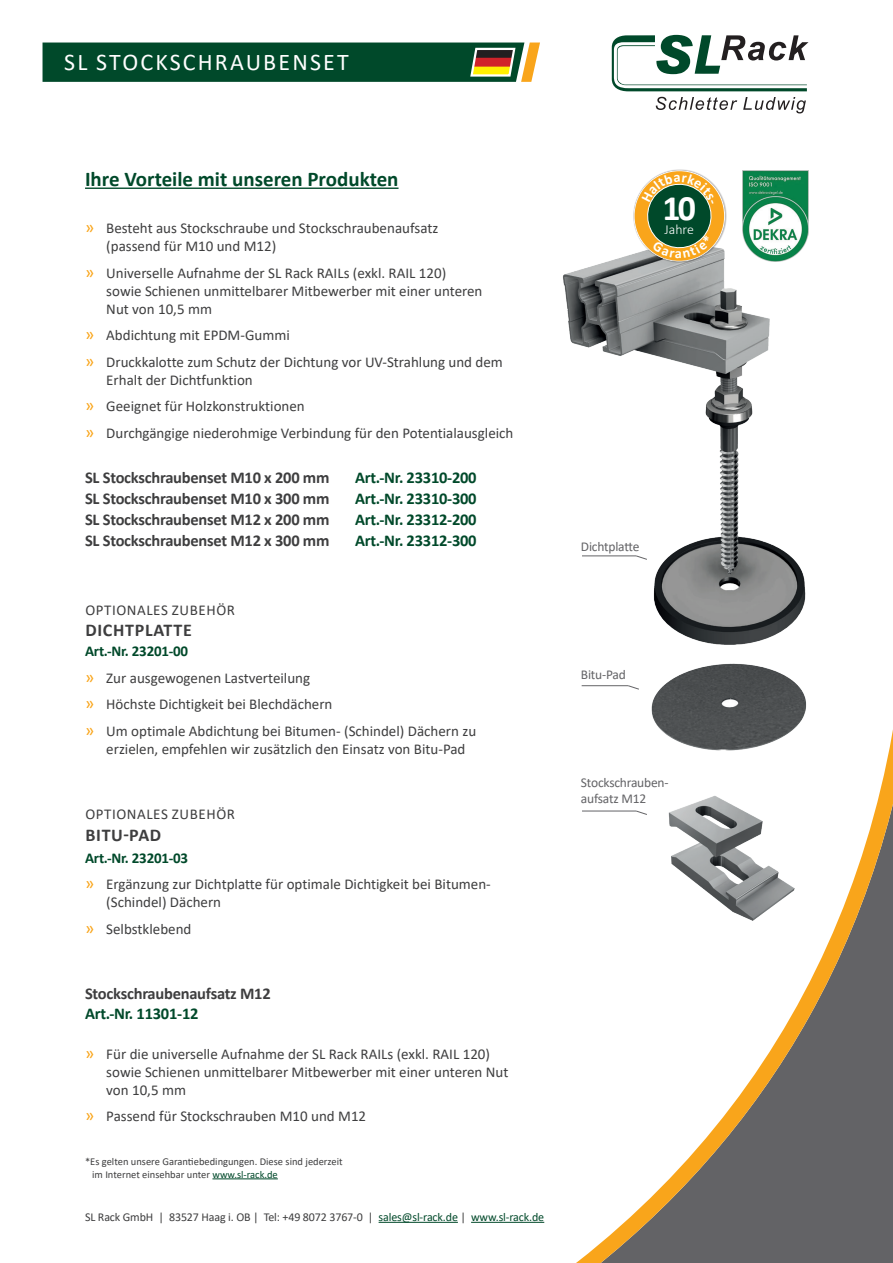
<style>
.page{position:relative;width:893px;height:1263px;background:#fff}
.page>*{position:absolute;margin:0;border:0;box-sizing:border-box;transform-origin:0 0}
.t1{font:700 35.85px "Calibri";color:#fff}
.t2{font:24px "Calibri";letter-spacing:.09em;color:#fff}
.t3{font:700 21px "Calibri";color:#00492a}
.t4{font:700 18px "Calibri";letter-spacing:.04em;color:#3e3e3f}
.t5{font:700 16.5px "Calibri";letter-spacing:-.015em;color:#3e3e3f}
.t6{font:700 16.5px "Calibri";letter-spacing:-.015em;color:#00492a}
.t7{font:15px/26.5px "Calibri";color:#3e3e3f}
.t8{font:15px "Calibri";letter-spacing:.04em;color:#3e3e3f}
.t9{font:300 13.8px "Calibri";color:#fff}
.t10{font:13.5px/16.2px "Calibri";letter-spacing:-.015em;color:#636366}
.t11{font:12px "Calibri";letter-spacing:-.01em;color:#3e3e3f}
.t12{font:10.5px/12.6px "Calibri";color:#3e3e3f}
.s1{font-size:18px;color:#f9a51b}
.s2{font-weight:700;color:#00492a}
.s3{color:#00492a}
</style>
<div class="page">
<hr style="left:379px;top:1222px;width:79px;height:1px;background:#00492a">
<hr style="left:471px;top:1222px;width:73px;height:1px;background:#00492a">
<svg style="left:576px;top:685px;width:317px;height:578px"></svg>
<svg style="left:656px;top:97px;width:81px;height:13px"></svg>
<svg style="left:743px;top:97px;width:63px;height:16px"></svg>
<svg style="left:612px;top:35px;width:196px;height:56px"></svg>
<svg style="left:43px;top:43px;width:497px;height:39px;background:#165230"></svg>
<hr style="left:85px;top:188px;width:314px;height:1px;background:#00492a">
<hr style="left:582px;top:685px;width:46px;height:1px;background:#636366">
<svg style="left:628px;top:685px;width:11px;height:4px"></svg>
<hr style="left:582px;top:811px;width:54px;height:1px;background:#636366">
<svg style="left:636px;top:811px;width:11px;height:4px"></svg>
<hr style="left:212px;top:1178px;width:66px;height:1px;background:#00492a">
<img style="left:563px;top:216px;width:243px;height:429px">
<img style="left:647px;top:663px;width:170px;height:98px">
<img style="left:668px;top:794px;width:128px;height:129px">
<div style="left:632px;top:169px;width:94px;height:94px;background:#231f20;opacity:.3"></div>
<img style="left:743px;top:170px;width:65px;height:92px">
<svg style="left:641px;top:173px;width:73px;height:85px;background:#7b7f3b"></svg>
<h2 class="t2" style="left:64px;top:45px;width:286px">SL STOCKSCHRAUBENSET</h2>
<h3 class="t3" style="left:85px;top:164px;width:315px">Ihre Vorteile mit unseren Produkten</h3>
<p class="t7" style="left:106px;top:219px;width:333px;line-height:18px;text-indent:-21px"><span class="s1">»</span> Besteht aus Stockschraube und Stockschraubenaufsatz (passend für M10 und M12)</p>
<p class="t7" style="left:106px;top:263px;width:378px;line-height:18px;text-indent:-21px"><span class="s1">»</span> Universelle Aufnahme der SL Rack RAILs (exkl. RAIL 120) sowie Schienen unmittelbarer Mitbewerber mit einer unteren<br>Nut von 10,5 mm</p>
<p class="t7" style="left:85px;top:322px;width:419px"><span class="s1">»</span> Abdichtung mit EPDM-Gummi<br><span class="s1">»</span> Druckkalotte zum Schutz der Dichtung vor UV-Strahlung und dem</p>
<p class="t7" style="left:85px;top:366px;width:430px;text-indent:21px">Erhalt der Dichtfunktion<br><span class="s1">»</span> Geeignet für Holzkonstruktionen<br><span class="s1">»</span> Durchgängige niederohmige Verbindung für den Potentialausgleich</p>
<p class="t5" style="left:85px;top:466px;width:246px">SL Stockschraubenset M10 x 200 mm</p>
<p class="t6" style="left:355px;top:466px;width:123px">Art.-Nr. 23310-200</p>
<p class="t5" style="left:85px;top:487px;width:246px">SL Stockschraubenset M10 x 300 mm</p>
<p class="t6" style="left:355px;top:487px;width:123px">Art.-Nr. 23310-300</p>
<p class="t5" style="left:85px;top:508px;width:246px">SL Stockschraubenset M12 x 200 mm</p>
<p class="t6" style="left:355px;top:508px;width:123px">Art.-Nr. 23312-200</p>
<p class="t5" style="left:85px;top:529px;width:246px">SL Stockschraubenset M12 x 300 mm</p>
<p class="t6" style="left:355px;top:529px;width:123px">Art.-Nr. 23312-300</p>
<p class="t8" style="left:85px;top:599px;width:151px">OPTIONALES ZUBEHÖR</p>
<p class="t4" style="left:85px;top:618px;width:108px">DICHTPLATTE</p>
<p class="t7" style="left:85px;top:638px;width:393px"><span class="s2">Art.-Nr. 23201-00<br></span><span class="s1">»</span> Zur ausgewogenen Lastverteilung<br><span class="s1">»</span> Höchste Dichtigkeit bei Blechdächern<br><span class="s1">»</span> Um optimale Abdichtung bei Bitumen- (Schindel) Dächern zu</p>
<p class="t7" style="left:106px;top:735px;width:361px">erzielen, empfehlen wir zusätzlich den Einsatz von Bitu-Pad</p>
<p class="t8" style="left:85px;top:804px;width:151px">OPTIONALES ZUBEHÖR</p>
<p class="t4" style="left:85px;top:822px;width:77px">BITU-PAD</p>
<p class="t7" style="left:85px;top:844px;width:407px"><span class="s2">Art.-Nr. 23201-03<br></span><span class="s1">»</span> Ergänzung zur Dichtplatte für optimale Dichtigkeit bei Bitumen-</p>
<p class="t7" style="left:85px;top:888px;width:138px;text-indent:21px">(Schindel) Dächern <span class="s1">»</span> Selbstklebend</p>
<p class="t5" style="left:85px;top:982px;width:187px">Stockschraubenaufsatz M12</p>
<p class="t6" style="left:85px;top:1002px;width:115px">Art.-Nr. 11301-12</p>
<p class="t7" style="left:106px;top:1044px;width:404px;line-height:18px;text-indent:-21px"><span class="s1">»</span> Für die universelle Aufnahme der SL Rack RAILs (exkl. RAIL 120) sowie Schienen unmittelbarer Mitbewerber mit einer unteren Nut von 10,5 mm</p>
<p class="t7" style="left:85px;top:1102px;width:283px"><span class="s1">»</span> Passend für Stockschrauben M10 und M12</p>
<p class="t12" style="left:92px;top:1155px;width:252px;text-indent:-7px">*Es gelten unsere Garantiebedingungen. Diese sind jederzeit im Internet einsehbar unter <span class="s3">www.sl-rack.de</span></p>
<p class="t11" style="left:85px;top:1208px;width:461px">SL Rack GmbH | 83527 Haag i. OB | Tel: +49 8072 3767-0 | <span class="s3">sales@sl-rack.de</span> | <span class="s3">www.sl-rack.de</span></p>
<h1 class="t1" style="left:662px;top:183px;width:35px">10</h1>
<p class="t9" style="left:665px;top:221px;width:31px">Jahre</p>
<p class="t10" style="left:581px;top:538px;width:60px">Dichtplatte</p>
<p class="t10" style="left:581px;top:666px;width:46px">Bitu-Pad</p>
<p class="t10" style="left:581px;top:774px;width:89px">Stockschrauben&shy;aufsatz M12</p>
</div>
